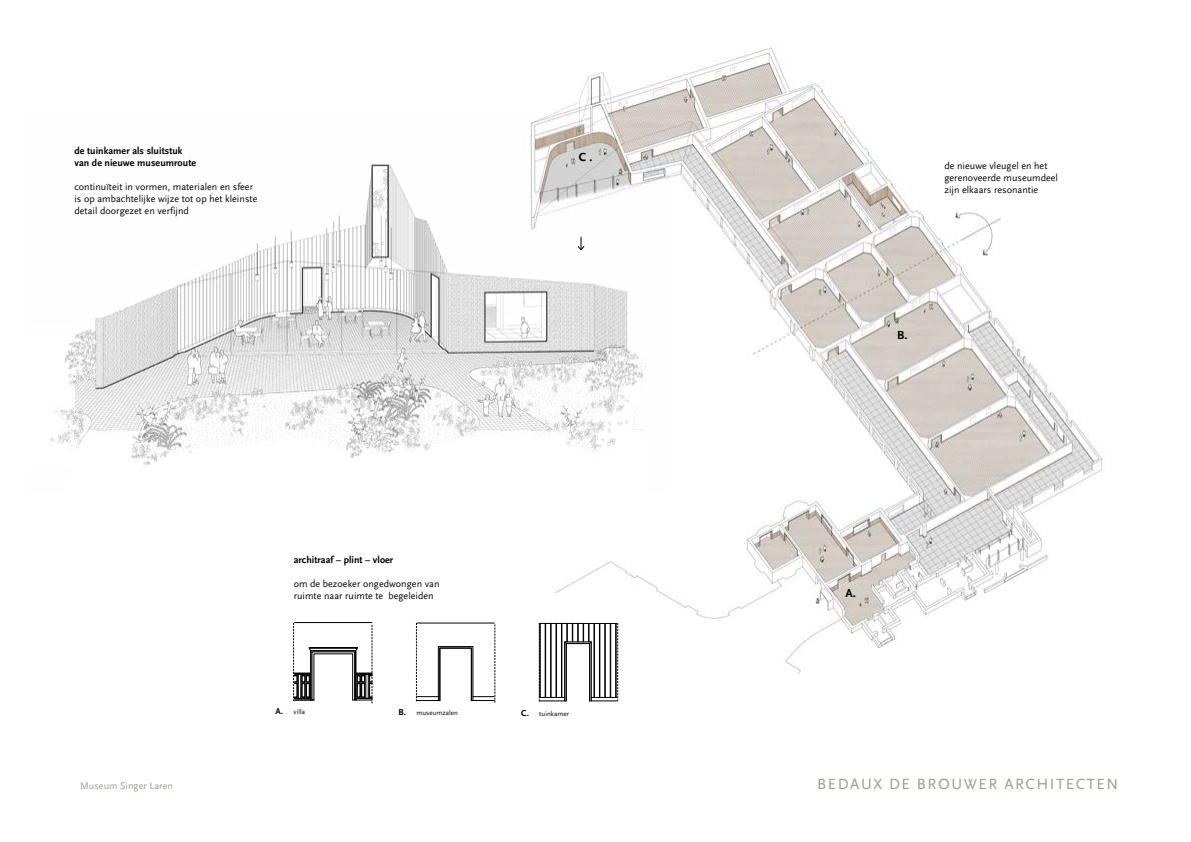
<style>
.page{position:relative;width:1191px;height:842px;background:#fff}
.page>*{position:absolute;margin:0;border:0;box-sizing:border-box;transform-origin:0 0}
.t1{font:15.4px "Scala Sans";letter-spacing:.1em;color:#a2988a}
.t2{font:700 12.3px "Scala Sans LF";color:#000}
.t3{font:10px/12px "Scala Sans LF";letter-spacing:.005em;color:#000}
.t4{font:700 10px/12px "Scala Sans LF";letter-spacing:.005em;color:#000}
.t5{font:10px "Scala Sans LF";letter-spacing:.005em;color:#a2988a}
.t6{font:7px "Scala Sans LF";letter-spacing:.005em;color:#000}
.s1{font-weight:700;font-size:9px}
</style>
<div class="page">
<img style="left:554px;top:47px;width:549px;height:626px">
<div style="left:502px;top:593px;width:143px;height:110px;background:#fff"></div>
<hr style="left:294px;top:622px;width:78px;height:1px;background:#000">
<svg style="left:293px;top:623px;width:80px;height:80px"></svg>
<hr style="left:417px;top:623px;width:77px;height:1px;background:#000">
<svg style="left:471px;top:624px;width:25px;height:79px"></svg>
<div style="left:438px;top:646px;width:35px;height:54px;border:1px solid #000"></div>
<svg style="left:416px;top:623px;width:24px;height:78px"></svg>
<svg style="left:539px;top:623px;width:79px;height:78px"></svg>
<img style="left:50px;top:111px;width:620px;height:382px">
<svg style="left:577px;top:237px;width:8px;height:13px"></svg>
<p class="t4" style="left:74px;top:145px;width:123px">de tuinkamer als sluitstuk van de nieuwe museumroute</p>
<p class="t3" style="left:74px;top:181px;width:184px">continuïteit in vormen, materialen en sfeer is op ambachtelijke wijze tot op het kleinste detail doorgezet en verfijnd</p>
<p class="t2" style="left:579px;top:150px;width:15px">C .</p>
<p class="t5" style="left:80px;top:781px;width:94px">Museum Singer Laren</p>
<p class="t4" style="left:294px;top:553px;width:101px">architraaf – plint – vloer</p>
<p class="t3" style="left:294px;top:578px;width:147px">om de bezoeker ongedwongen van ruimte naar ruimte te begeleiden</p>
<p class="t6" style="left:275px;top:708px;width:31px"><span class="s1">A.</span> villa</p>
<p class="t6" style="left:398px;top:709px;width:61px"><span class="s1">B.</span> museumzalen</p>
<p class="t6" style="left:521px;top:709px;width:49px"><span class="s1">C.</span> tuinkamer</p>
<p class="t3" style="left:944px;top:160px;width:115px">de nieuwe vleugel en het gerenoveerde museumdeel zijn elkaars resonantie</p>
<p class="t2" style="left:897px;top:328px;width:12px">B.</p>
<p class="t2" style="left:845px;top:586px;width:12px">A.</p>
<h1 class="t1" style="left:817px;top:776px;width:302px">BEDAUX DE BROUWER ARCHITECTEN</h1>
</div>
